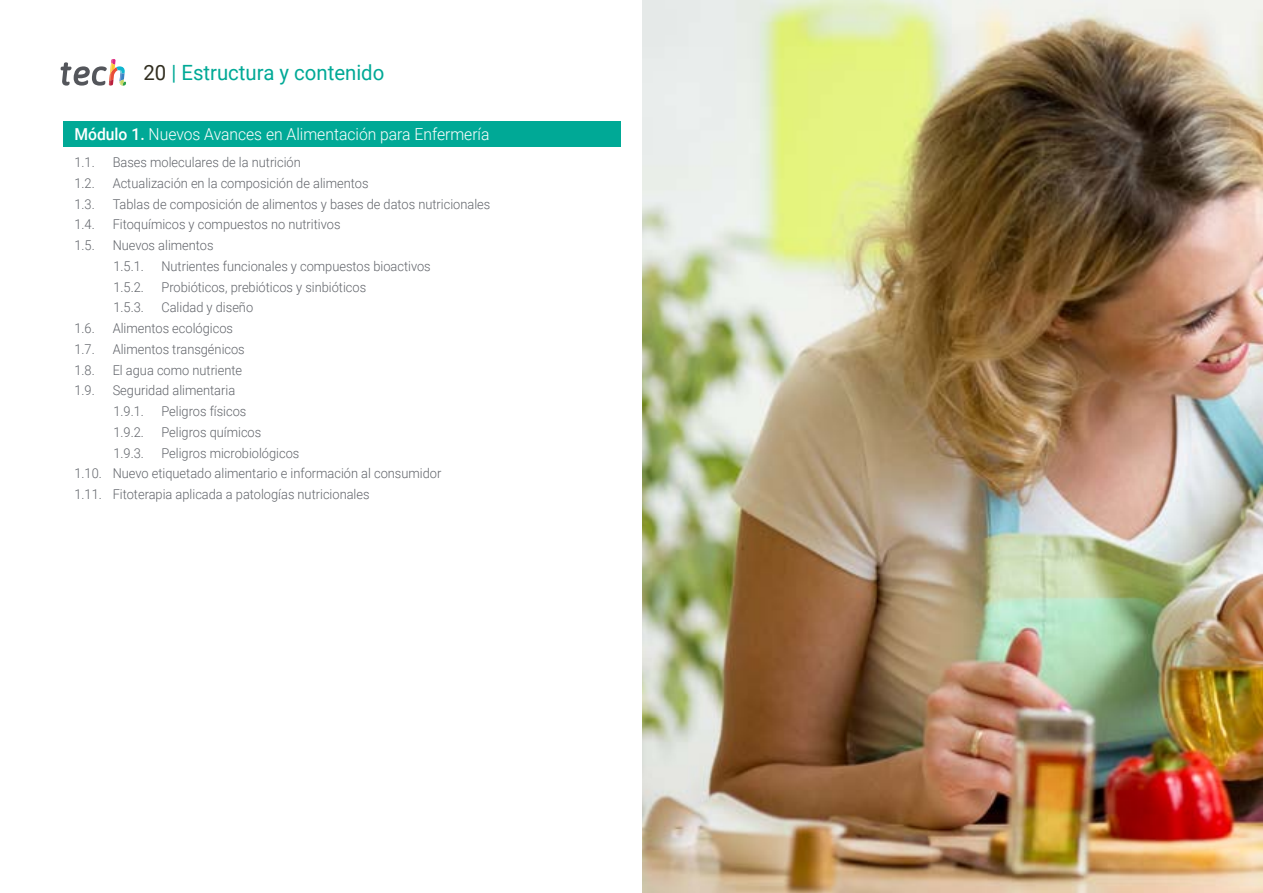
<style>
.page{position:relative;width:1263px;height:893px;background:#fff}
.page>*{position:absolute;margin:0;border:0;box-sizing:border-box;transform-origin:0 0}
.t1{font:21px "Roboto";color:#00a996}
.t2{font:300 16.5px "Roboto";color:#fff;scale:.95 1}
.t3{font:300 13.5px/20.7px "Roboto";color:#61646a;scale:.95 1}
.s1{color:#312e20}
.s2{font-weight:500}
</style>
<div class="page">
<div style="left:63px;top:121px;width:558px;height:25px;background:#00a996"></div>
<img style="left:642px;top:0;width:621px;height:893px">
<svg style="left:61px;top:59px;width:65px;height:27px"></svg>
<h1 class="t1" style="left:144px;top:57px;width:242px"><span class="s1">20</span> | Estructura y contenido</h1>
<p class="t2" style="left:74px;top:123px;width:438px"><span class="s2">Módulo 1.</span> Nuevos Avances en Alimentación para Enfermería</p>
<p class="t3" style="left:74px;top:151px;width:23px">1.1.</p>
<p class="t3" style="left:113px;top:151px;width:200px">Bases moleculares de la nutrición</p>
<p class="t3" style="left:74px;top:172px;width:23px">1.2.</p>
<p class="t3" style="left:113px;top:172px;width:271px">Actualización en la composición de alimentos</p>
<p class="t3" style="left:74px;top:193px;width:23px">1.3.</p>
<p class="t3" style="left:113px;top:193px;width:399px">Tablas de composición de alimentos y bases de datos nutricionales</p>
<p class="t3" style="left:74px;top:214px;width:23px">1.4.</p>
<p class="t3" style="left:113px;top:214px;width:241px">Fitoquímicos y compuestos no nutritivos</p>
<p class="t3" style="left:74px;top:234px;width:23px">1.5.</p>
<p class="t3" style="left:113px;top:234px;width:108px">Nuevos alimentos<br>1.5.1.</p>
<p class="t3" style="left:161px;top:255px;width:285px">Nutrientes funcionales y compuestos bioactivos</p>
<p class="t3" style="left:113px;top:276px;width:34px">1.5.2.</p>
<p class="t3" style="left:161px;top:276px;width:217px">Probióticos, prebióticos y sinbióticos</p>
<p class="t3" style="left:113px;top:297px;width:34px">1.5.3.</p>
<p class="t3" style="left:161px;top:297px;width:98px">Calidad y diseño</p>
<p class="t3" style="left:74px;top:317px;width:23px">1.6.</p>
<p class="t3" style="left:113px;top:317px;width:128px">Alimentos ecológicos</p>
<p class="t3" style="left:74px;top:338px;width:23px">1.7.</p>
<p class="t3" style="left:113px;top:338px;width:141px">Alimentos transgénicos</p>
<p class="t3" style="left:74px;top:359px;width:23px">1.8.</p>
<p class="t3" style="left:113px;top:359px;width:138px">El agua como nutriente</p>
<p class="t3" style="left:74px;top:380px;width:23px">1.9.</p>
<p class="t3" style="left:113px;top:380px;width:130px">Seguridad alimentaria<br>1.9.1.</p>
<p class="t3" style="left:161px;top:400px;width:91px">Peligros físicos</p>
<p class="t3" style="left:113px;top:421px;width:34px">1.9.2.</p>
<p class="t3" style="left:161px;top:421px;width:107px">Peligros químicos</p>
<p class="t3" style="left:113px;top:442px;width:34px">1.9.3.</p>
<p class="t3" style="left:74px;top:442px;width:388px;text-indent:87px">Peligros microbiológicos<br>1.10. Nuevo etiquetado alimentario e información al consumidor<br>1.11. Fitoterapia aplicada a patologías nutricionales</p>
</div>
